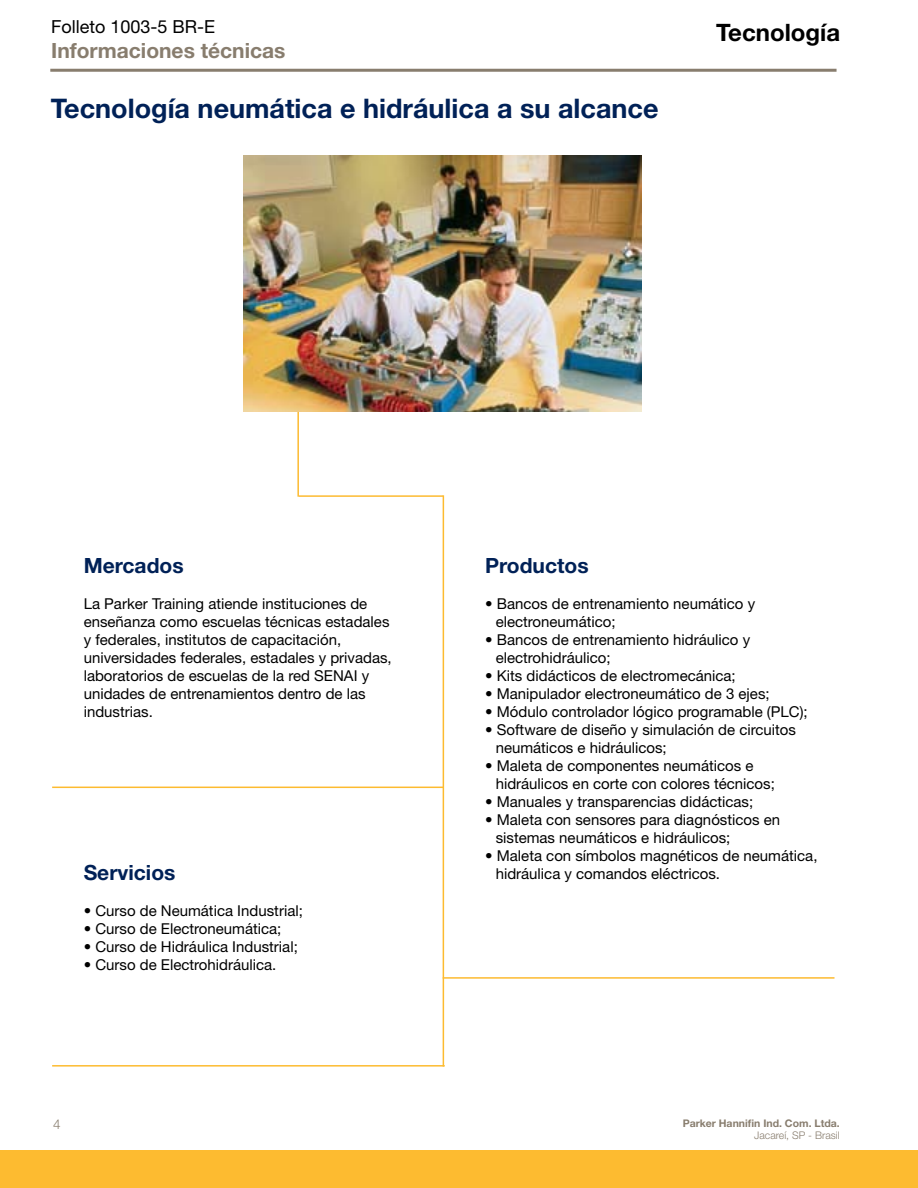
<style>
.page{position:relative;width:918px;height:1188px;background:#fff}
.page>*{position:absolute;margin:0;border:0;box-sizing:border-box;transform-origin:0 0}
.t1{font:700 27px "Helvetica Neue LT Std";color:#002157}
.t2{font:700 24px "Helvetica Neue LT Std";color:#000}
.t3{font:700 21px "Helvetica Neue LT Std";color:#002157}
.t4{font:700 21px "Helvetica Neue LT Std";color:#887d6e}
.t5{font:18px "Helvetica Neue LT Std";color:#000}
.t6{font:15px/18px "Helvetica Neue LT Std";color:#000}
.t7{font:300 13.5px "Helvetica Neue LT Std";color:#887d6e}
.t8{font:700 10.5px/12px "Helvetica Neue LT Std";color:#887d6e;text-align:right}
.s1{font-weight:300}
</style>
<div class="page">
<div style="left:0;top:1150px;width:918px;height:38px;background:#fdbb30"></div>
<hr style="left:50px;top:69px;width:787px;height:3px;background:#887d6e">
<hr style="left:443px;top:495px;width:1px;height:572px;background:#fdbb30">
<hr style="left:297px;top:191px;width:2px;height:306px;background:#fdbb30">
<img style="left:243px;top:156px;width:398px;height:256px">
<hr style="left:52px;top:787px;width:391px;height:1px;background:#fdbb30">
<hr style="left:299px;top:495px;width:144px;height:2px;background:#fdbb30">
<hr style="left:52px;top:1065px;width:393px;height:2px;background:#fdbb30">
<hr style="left:443px;top:977px;width:392px;height:2px;background:#fdbb30">
<p class="t5" style="left:51px;top:16px;width:166px">Folleto 1003-5 BR-E</p>
<p class="t4" style="left:51px;top:37px;width:236px">Informaciones técnicas</p>
<p class="t1" style="left:51px;top:91px;width:609px">Tecnología neumática e hidráulica a su alcance</p>
<p class="t2" style="left:716px;top:17px;width:125px">Tecnología</p>
<p class="t3" style="left:84px;top:553px;width:101px">Mercados</p>
<p class="t6" style="left:84px;top:595px;width:310px">La Parker Training atiende instituciones de enseñanza como escuelas técnicas estadales y federales, institutos de capacitación, universidades federales, estadales y privadas, laboratorios de escuelas de la red SENAI y unidades de entrenamientos dentro de las industrias.</p>
<p class="t3" style="left:84px;top:859px;width:93px">Servicios</p>
<p class="t6" style="left:84px;top:901px;width:221px">• Curso de Neumática Industrial;</p>
<p class="t6" style="left:84px;top:919px;width:199px">• Curso de Electroneumática;</p>
<p class="t6" style="left:84px;top:937px;width:216px">• Curso de Hidráulica Industrial;</p>
<p class="t6" style="left:84px;top:955px;width:194px">• Curso de Electrohidráulica.</p>
<p class="t3" style="left:485px;top:553px;width:105px">Productos</p>
<p class="t6" style="left:496px;top:595px;width:261px;text-indent:-10px">• Bancos de entrenamiento neumático y electroneumático;</p>
<p class="t6" style="left:496px;top:631px;width:256px;text-indent:-10px">• Bancos de entrenamiento hidráulico y electrohidráulico;</p>
<p class="t6" style="left:485px;top:667px;width:252px">• Kits didácticos de electromecánica;</p>
<p class="t6" style="left:485px;top:685px;width:286px">• Manipulador electroneumático de 3 ejes;</p>
<p class="t6" style="left:485px;top:703px;width:324px">• Módulo controlador lógico programable (PLC);</p>
<p class="t6" style="left:496px;top:721px;width:302px;text-indent:-10px">• Software de diseño y simulación de circuitos neumáticos e hidráulicos;</p>
<p class="t6" style="left:496px;top:757px;width:281px;text-indent:-10px">• Maleta de componentes neumáticos e hidráulicos en corte con colores técnicos;</p>
<p class="t6" style="left:485px;top:793px;width:270px">• Manuales y transparencias didácticas;</p>
<p class="t6" style="left:496px;top:811px;width:286px;text-indent:-10px">• Maleta con sensores para diagnósticos en sistemas neumáticos e hidráulicos;</p>
<p class="t6" style="left:496px;top:847px;width:323px;text-indent:-10px">• Maleta con símbolos magnéticos de neumática, hidráulica y comandos eléctricos.</p>
<p class="t7" style="left:53px;top:1116px;width:9px">4</p>
<p class="t8" style="left:683px;top:1117px;width:159px">Parker Hannifin Ind. Com. Ltda.<br><span class="s1">Jacareí, SP - Brasil</span></p>
</div>
